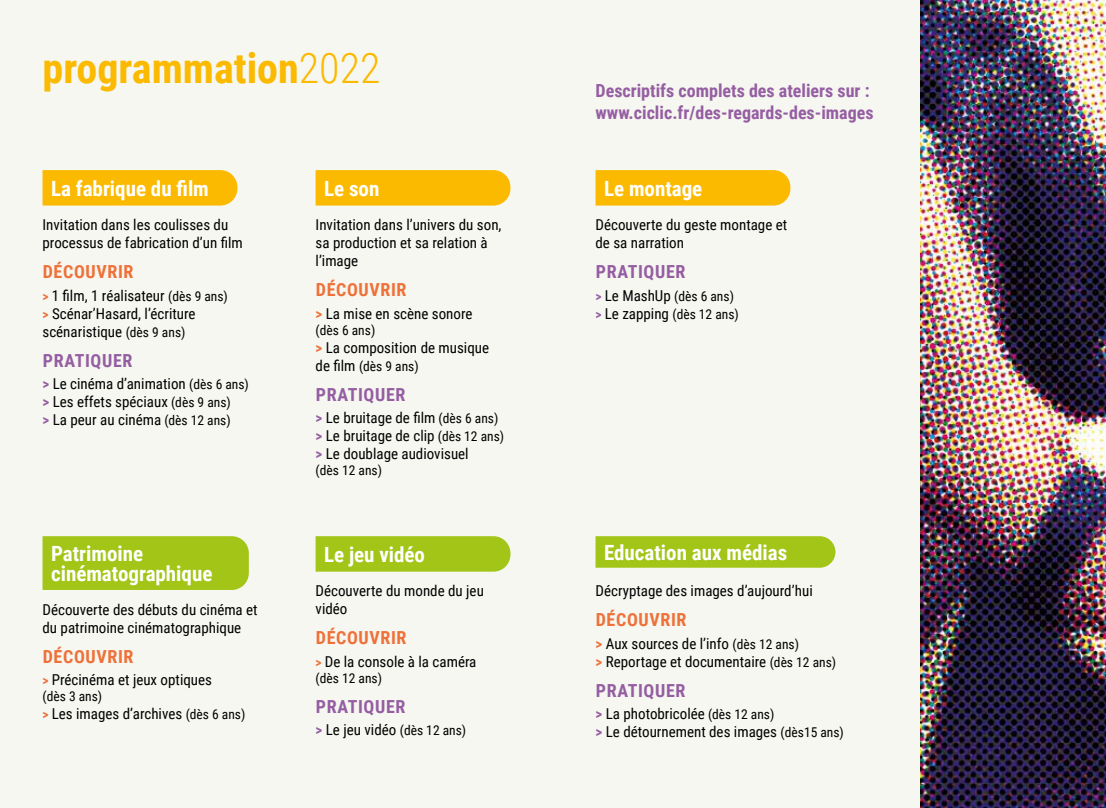
<style>
.page{position:relative;width:1106px;height:808px;background:#fff}
.page>*{position:absolute;margin:0;border:0;box-sizing:border-box;transform-origin:0 0}
.t1{font:700 42px "Roboto Condensed";color:#fbba00}
.t2{font:700 21px "Roboto Condensed";color:#fff}
.t3{font:700 18px/21.6px "Roboto Condensed";color:#955ea3}
.t4{font:700 18px "Roboto Condensed";letter-spacing:.035em;color:#ee713a}
.t5{font:700 18px "Roboto Condensed";letter-spacing:.035em;color:#955ea3}
.t6{font:15px/18px "Roboto Condensed";color:#000}
.t7{font:13.5px/18px "Roboto Condensed";color:#000}
.s1{font-weight:300}
.s2{font-weight:700;font-size:13.5px;color:#ee713a}
.s3{font-size:13.5px}
.s4{font-weight:700;color:#955ea3}
.s5{font-weight:700;color:#ee713a}
.s6{font-size:15px}
</style>
<div class="page">
<div style="left:553px;top:0;width:553px;height:808px;background:#f6f7f0"></div>
<div style="left:0;top:0;width:555px;height:808px;background:#f6f7f0"></div>
<svg style="left:43px;top:170px;width:194px;height:36px;background:#fabb07"></svg>
<svg style="left:595px;top:536px;width:240px;height:32px;background:#a4c61d"></svg>
<svg style="left:315px;top:536px;width:195px;height:36px;background:#a4c61e"></svg>
<div style="left:43px;top:536px;width:206px;height:54px;background:#a2c517"></div>
<svg style="left:595px;top:170px;width:195px;height:36px;background:#fabc08"></svg>
<svg style="left:315px;top:170px;width:195px;height:36px;background:#fabc08"></svg>
<img style="left:921px;top:0;width:185px;height:808px">
<h1 class="t1" style="left:43px;top:38px;width:339px">programmation<span class="s1">2022</span></h1>
<p class="t3" style="left:595px;top:80px;width:279px">Descriptifs complets des ateliers sur : www.ciclic.fr/des-regards-des-images</p>
<h2 class="t2" style="left:51px;top:174px;width:159px">La fabrique du film</h2>
<p class="t6" style="left:43px;top:215px;width:202px">Invitation dans les coulisses du processus de fabrication d’un film</p>
<p class="t4" style="left:43px;top:259px;width:92px">DÉCOUVRIR</p>
<p class="t6" style="left:43px;top:286px;width:187px"><span class="s2">&gt;</span> 1 film, 1 réalisateur <span class="s3">(dès 9 ans) </span><span class="s2">&gt;</span> Scénar’Hasard, l’écriture scénaristique <span class="s3">(dès 9 ans)</span></p>
<p class="t5" style="left:43px;top:348px;width:91px">PRATIQUER</p>
<p class="t6" style="left:43px;top:374px;width:208px"><span class="s4">&gt;</span> Le cinéma d’animation <span class="s3">(dès 6 ans) </span><span class="s4">&gt;</span> Les effets spéciaux <span class="s3">(dès 9 ans)<br></span><span class="s4">&gt;</span> La peur au cinéma <span class="s3">(dès 12 ans)</span></p>
<h2 class="t2" style="left:324px;top:174px;width:57px">Le son</h2>
<h2 class="t2" style="left:604px;top:174px;width:100px">Le montage</h2>
<p class="t6" style="left:315px;top:215px;width:187px">Invitation dans l’univers du son, sa production et sa relation à l’image</p>
<p class="t4" style="left:316px;top:277px;width:92px">DÉCOUVRIR</p>
<p class="t6" style="left:315px;top:304px;width:158px"><span class="s5">&gt;</span> La mise en scène sonore</p>
<p class="t7" style="left:315px;top:320px;width:61px">(dès 6 ans)</p>
<p class="t6" style="left:315px;top:338px;width:175px"><span class="s5">&gt;</span> La composition de musique</p>
<p class="t7" style="left:315px;top:356px;width:105px"><span class="s6">de film</span> (dès 9 ans)</p>
<p class="t5" style="left:316px;top:382px;width:91px">PRATIQUER</p>
<p class="t6" style="left:315px;top:408px;width:190px"><span class="s4">&gt;</span> Le bruitage de film <span class="s3">(dès 6 ans) </span><span class="s4">&gt;</span> Le bruitage de clip <span class="s3">(dès 12 ans) </span><span class="s4">&gt;</span> Le doublage audiovisuel</p>
<p class="t7" style="left:315px;top:461px;width:68px">(dès 12 ans)</p>
<p class="t6" style="left:595px;top:215px;width:193px">Découverte du geste montage et de sa narration</p>
<p class="t5" style="left:596px;top:259px;width:91px">PRATIQUER</p>
<p class="t7" style="left:595px;top:286px;width:145px"><span class="s4">&gt;</span> <span class="s6">Le MashUp</span> (dès 6 ans) <span class="s4">&gt;</span> <span class="s6">Le zapping</span> (dès 12 ans)</p>
<h2 class="t2" style="left:51px;top:539px;width:94px">Patrimoine</h2>
<h2 class="t2" style="left:324px;top:540px;width:102px">Le jeu vidéo</h2>
<h2 class="t2" style="left:604px;top:538px;width:185px">Education aux médias</h2>
<h2 class="t2" style="left:51px;top:558px;width:163px">cinématographique</h2>
<p class="t6" style="left:595px;top:581px;width:219px">Décryptage des images d’aujourd’hui</p>
<p class="t4" style="left:596px;top:607px;width:92px">DÉCOUVRIR</p>
<p class="t6" style="left:595px;top:634px;width:242px"><span class="s5">&gt;</span> Aux sources de l’info <span class="s3">(dès 12 ans)<br></span><span class="s5">&gt;</span> Reportage et documentaire <span class="s3">(dès 12 ans)</span></p>
<p class="t5" style="left:596px;top:678px;width:91px">PRATIQUER</p>
<p class="t6" style="left:595px;top:704px;width:250px"><span class="s4">&gt;</span> La photobricolée <span class="s3">(dès 12 ans)<br></span><span class="s4">&gt;</span> Le détournement des images <span class="s3">(dès15 ans)</span></p>
<p class="t6" style="left:315px;top:581px;width:170px">Découverte du monde du jeu vidéo</p>
<p class="t4" style="left:316px;top:625px;width:92px">DÉCOUVRIR</p>
<p class="t6" style="left:315px;top:652px;width:162px"><span class="s2">&gt;</span> De la console à la caméra</p>
<p class="t7" style="left:315px;top:669px;width:68px">(dès 12 ans)</p>
<p class="t5" style="left:316px;top:694px;width:91px">PRATIQUER</p>
<p class="t6" style="left:315px;top:720px;width:152px"><span class="s4">&gt;</span> Le jeu vidéo <span class="s3">(dès 12 ans)</span></p>
<p class="t6" style="left:43px;top:600px;width:217px">Découverte des débuts du cinéma et du patrimoine cinématographique</p>
<p class="t4" style="left:43px;top:644px;width:92px">DÉCOUVRIR</p>
<p class="t6" style="left:43px;top:670px;width:171px"><span class="s2">&gt;</span> Précinéma et jeux optiques</p>
<p class="t7" style="left:43px;top:687px;width:61px">(dès 3 ans)</p>
<p class="t6" style="left:43px;top:704px;width:204px"><span class="s2">&gt;</span> Les images d’archives <span class="s3">(dès 6 ans)</span></p>
</div>
